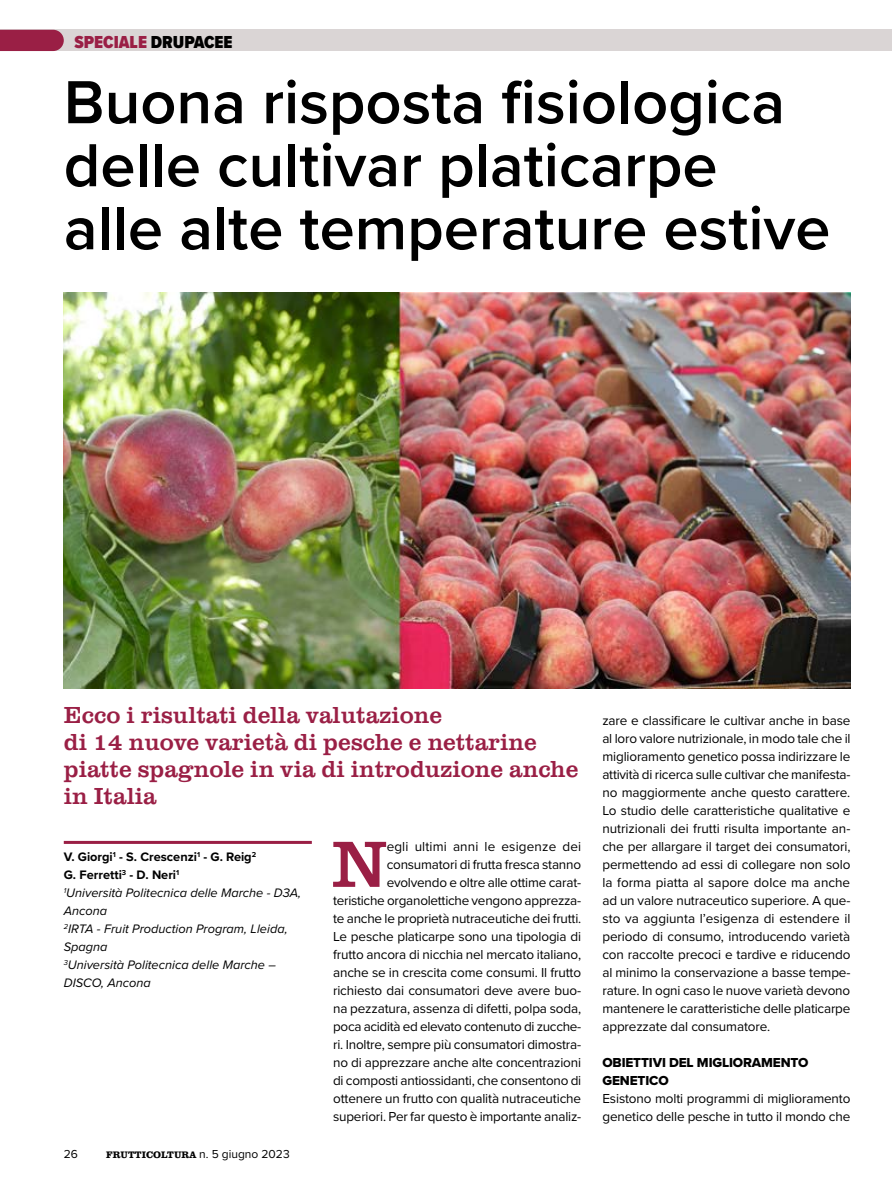
<style>
.page{position:relative;width:893px;height:1191px;background:#fff}
.page>*{position:absolute;margin:0;border:0;box-sizing:border-box;transform-origin:0 0}
.fr20_testo_-_capolet{font:67.5px "Clarendon URW";color:#9a1f45}
.fr20_TITOLO_42su42_P{font:600 63px "Proxima Nova";color:#000}
.fr20_sommario{font:24px/27px "Clarendon URW";color:#9a1f45}
.t1{font:900 18px "Proxima Nova Cond";color:#9a1f45}
.fr20_testo{font:13.5px/18px "Proxima Nova";letter-spacing:-.01em;color:#000;text-align:justify}
.fr20_testo_-_capolet-2{font:13.5px/18px "Proxima Nova";letter-spacing:-.015em;color:#000;text-align:right}
.fr20_titoletto_infra{font:13.5px "Proxima Nova Extrabld";letter-spacing:-.01em;color:#000}
.fr20_FIRMA_qualifica{font:italic 12.75px/18px "Proxima Nova";color:#000}
.fr20_firma{font:700 12.75px/18px "Proxima Nova";color:#000}
.t2{font:12px "Proxima Nova";color:#000}
.t3{font:700 9.75px "Clarendon URW";color:#000}
.s1{color:#000}
.s2{font-family:"Proxima Nova";font-weight:400;font-size:12px}
</style>
<div class="page">
<div style="left:0;top:30px;width:892px;height:21px;background:#dad5d5"></div>
<svg style="left:0;top:30px;width:64px;height:21px"></svg>
<img style="left:64px;top:293px;width:786px;height:395px">
<hr style="left:64px;top:841px;width:248px;height:3px;background:#9a1f45">
<h3 class="t1" style="left:74px;top:28px;width:121px">SPECIALE <span class="s1">DRUPACEE</span></h3>
<p class="fr20_TITOLO_42su42_P" style="left:64px;top:55px;width:723px">Buona risposta fisiologica</p>
<p class="fr20_TITOLO_42su42_P" style="left:64px;top:118px;width:655px">delle cultivar platicarpe</p>
<p class="fr20_TITOLO_42su42_P" style="left:64px;top:181px;width:768px">alle alte temperature estive</p>
<p class="fr20_sommario" style="left:64px;top:699px;width:380px">Ecco i risultati della valutazione</p>
<p class="fr20_sommario" style="left:64px;top:726px;width:516px">di 14 nuove varietà di pesche e nettarine piatte spagnole in via di introduzione anche in Italia</p>
<p class="fr20_testo_-_capolet" style="left:332px;top:814px;width:56px">N</p>
<p class="fr20_testo_-_capolet-2" style="left:333px;top:836px;width:250px">egli ultimi anni le esigenze dei consumatori di frutta fresca stanno evolvendo e oltre alle ottime carat&shy;teristiche organolettiche vengono apprezza&shy;te anche le proprietà nutraceutiche dei frutti.</p>
<p class="fr20_testo" style="left:333px;top:926px;width:250px">Le pesche platicarpe sono una tipologia di frutto ancora di nicchia nel mercato italiano, anche se in crescita come consumi. Il frutto richiesto dai consumatori deve avere buo&shy;na pezzatura, assenza di difetti, polpa soda, poca acidità ed elevato contenuto di zucche&shy;ri. Inoltre, sempre più consumatori dimostra&shy;no di apprezzare anche alte concentrazioni di composti antiossidanti, che consentono di ottenere un frutto con qualità nutraceutiche superiori. Per far questo è importante analiz-</p>
<p class="fr20_firma" style="left:64px;top:847px;width:194px">V. Giorgi<sup>1</sup> - S. Crescenzi<sup>1</sup> - G. Reig<sup>2<br></sup>G. Ferretti<sup>3</sup> - D. Neri<sup>1</sup></p>
<p class="fr20_FIRMA_qualifica" style="left:64px;top:883px;width:239px"><sup>1</sup>Università Politecnica delle Marche - D3A,<br>Ancona</p>
<p class="fr20_FIRMA_qualifica" style="left:64px;top:919px;width:225px"><sup>2</sup>IRTA - Fruit Production Program, Lleida,<br>Spagna</p>
<p class="fr20_FIRMA_qualifica" style="left:64px;top:955px;width:214px"><sup>3</sup>Università Politecnica delle Marche –<br>DISCO, Ancona</p>
<p class="t2" style="left:64px;top:1144px;width:16px">26</p>
<p class="t3" style="left:106px;top:1147px;width:185px">FRUTTICOLTURA <span class="s2">n. 5 giugno 2023</span></p>
<p class="fr20_testo" style="left:602px;top:710px;width:250px">zare e classificare le cultivar anche in base al loro valore nutrizionale, in modo tale che il miglioramento genetico possa indirizzare le attività di ricerca sulle cultivar che manifesta&shy;no maggiormente anche questo carattere.<br>Lo studio delle caratteristiche qualitative e nutrizionali dei frutti risulta importante an&shy;che per allargare il target dei consumatori, permettendo ad essi di collegare non solo la forma piatta al sapore dolce ma anche ad un valore nutraceutico superiore. A que&shy;sto va aggiunta l’esigenza di estendere il periodo di consumo, introducendo varietà con raccolte precoci e tardive e riducendo al minimo la conservazione a basse tempe&shy;rature. In ogni caso le nuove varietà devono mantenere le caratteristiche delle platicarpe apprezzate dal consumatore.</p>
<p class="fr20_titoletto_infra" style="left:602px;top:1052px;width:207px">OBIETTIVI DEL MIGLIORAMENTO</p>
<p class="fr20_titoletto_infra" style="left:602px;top:1070px;width:68px">GENETICO</p>
<p class="fr20_testo" style="left:602px;top:1088px;width:250px">Esistono molti programmi di miglioramento genetico delle pesche in tutto il mondo che</p>
</div>
